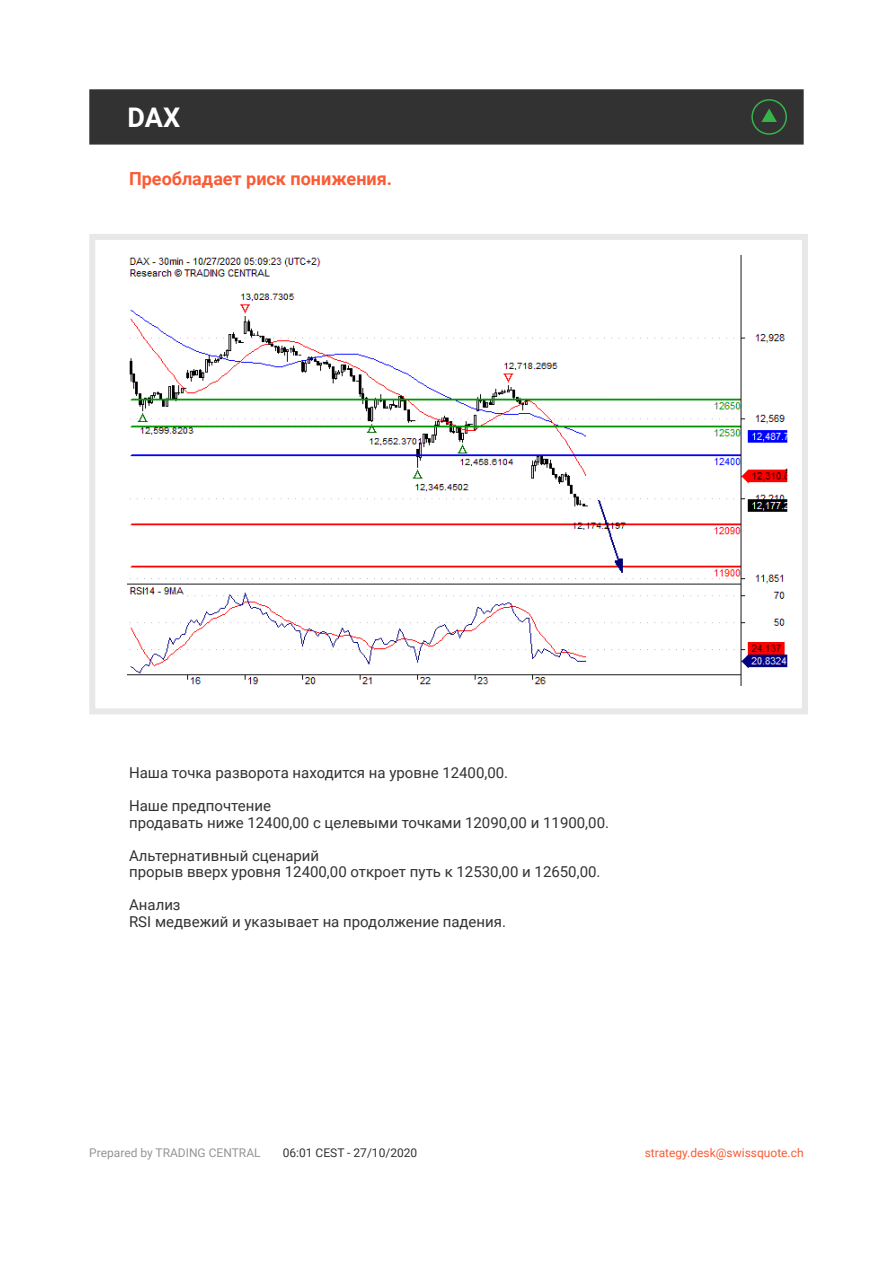
<style>
.page{position:relative;width:893px;height:1263px;background:#fff}
.page>*{position:absolute;margin:0;border:0;box-sizing:border-box;transform-origin:0 0}
.t1{font:700 27px "Roboto";color:#fff}
.t2{font:700 18px "Roboto";color:#fa5b35}
.t3{font:15px/16.5px "Roboto";color:#323232}
.t4{font:12px "Roboto";color:#fa5b35}
.t5{font:12px "Roboto";color:#939598}
.t6{font:12px "Roboto";color:#323232}
</style>
<div class="page">
<div style="left:89px;top:234px;width:719px;height:480px;border:6px solid #e9e8e7"></div>
<div style="left:89px;top:89px;width:715px;height:56px;background:#323232;border:2px solid #323232"></div>
<img style="left:128px;top:255px;width:660px;height:430px">
<svg style="left:751px;top:99px;width:36px;height:36px"></svg>
<h1 class="t1" style="left:128px;top:98px;width:54px">DAX</h1>
<p class="t2" style="left:129px;top:166px;width:265px">Преобладает риск понижения.</p>
<p class="t3" style="left:129px;top:764px;width:381px">Наша точка разворота находится на уровне 12400,00.</p>
<p class="t3" style="left:129px;top:797px;width:481px">Наше предпочтение<br>продавать ниже 12400,00 с целевыми точками 12090,00 и 11900,00.</p>
<p class="t3" style="left:129px;top:846px;width:473px">Альтернативный сценарий<br>прорыв вверх уровня 12400,00 откроет путь к 12530,00 и 12650,00.</p>
<p class="t3" style="left:129px;top:896px;width:378px">Анализ<br>RSI медвежий и указывает на продолжение падения.</p>
<p class="t5" style="left:89px;top:1144px;width:173px">Prepared by TRADING CENTRAL</p>
<p class="t6" style="left:283px;top:1144px;width:136px">06:01 CEST - 27/10/2020</p>
<p class="t4" style="left:645px;top:1144px;width:160px">strategy.desk@swissquote.ch</p>
</div>
